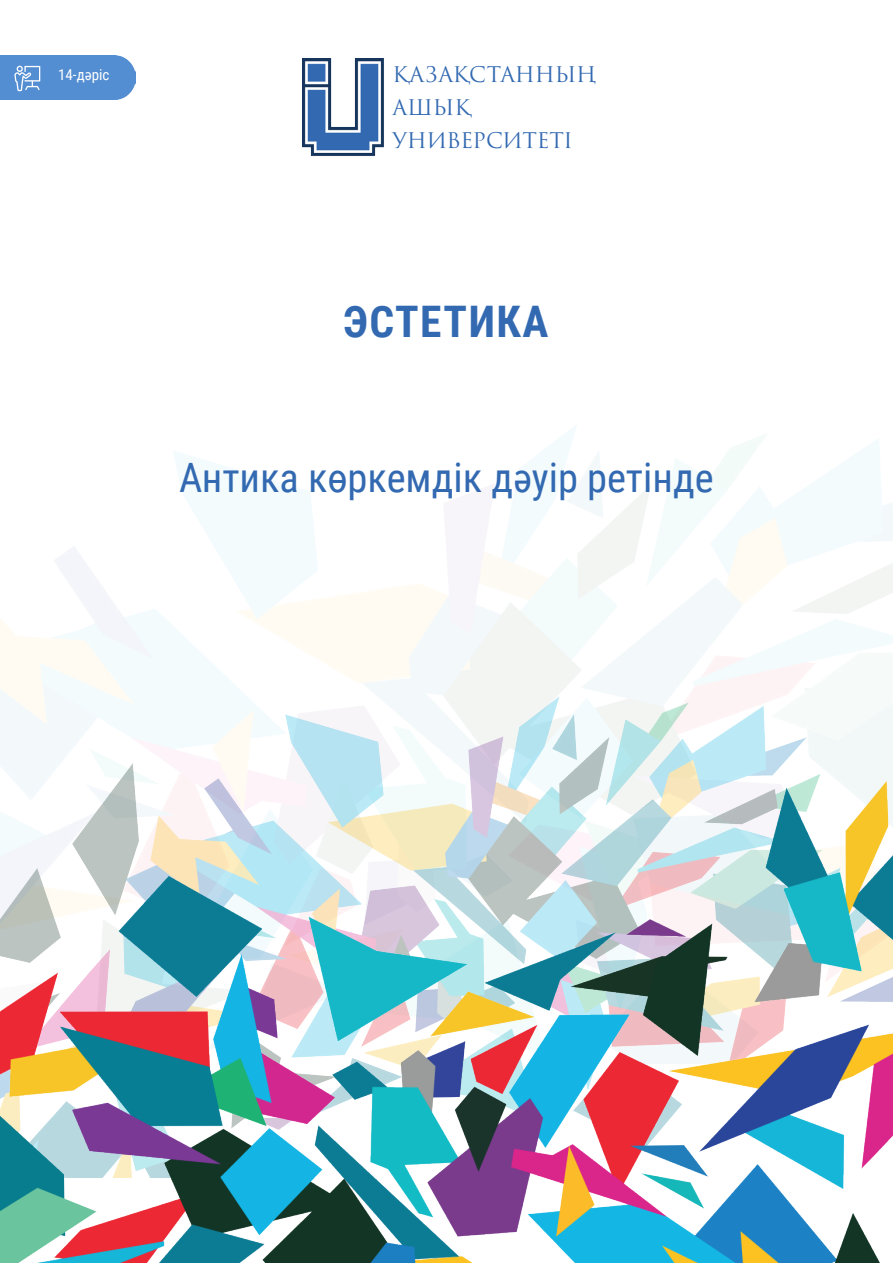
<style>
.page{position:relative;width:893px;height:1263px;background:#fff}
.page>*{position:absolute;margin:0;border:0;box-sizing:border-box;transform-origin:0 0}
.t1{font:700 43.5px "Roboto Condensed";letter-spacing:.035em;color:#3269b1}
.t2{font:40.5px "Roboto Condensed";color:#3269b1}
.t3{font:21px "Trajan Pro 3";letter-spacing:-.01em;color:#3269b1}
.t4{font:15px "Roboto Condensed";color:#fff}
</style>
<div class="page">
<img style="left:0;top:425px;width:893px;height:638px">
<img style="left:302px;top:58px;width:82px;height:98px">
<img style="left:0;top:696px;width:892px;height:33px">
<img style="left:0;top:729px;width:892px;height:534px">
<div style="left:0;top:55px;width:136px;height:45px;background:#538dd2"></div>
<svg style="left:14px;top:66px;width:26px;height:25px"></svg>
<p class="t4" style="left:58px;top:64px;width:53px">14-дәріс</p>
<p class="t3" style="left:393px;top:60px;width:205px">ҚАЗАҚСТАННЫҢ</p>
<p class="t3" style="left:393px;top:93px;width:80px">АШЫҚ</p>
<p class="t3" style="left:393px;top:126px;width:182px">УНИВЕРСИТЕТІ</p>
<p class="t1" style="left:343px;top:291px;width:207px">ЭСТЕТИКА</p>
<p class="t2" style="left:179px;top:449px;width:536px">Антика көркемдік дәуір ретінде</p>
</div>
